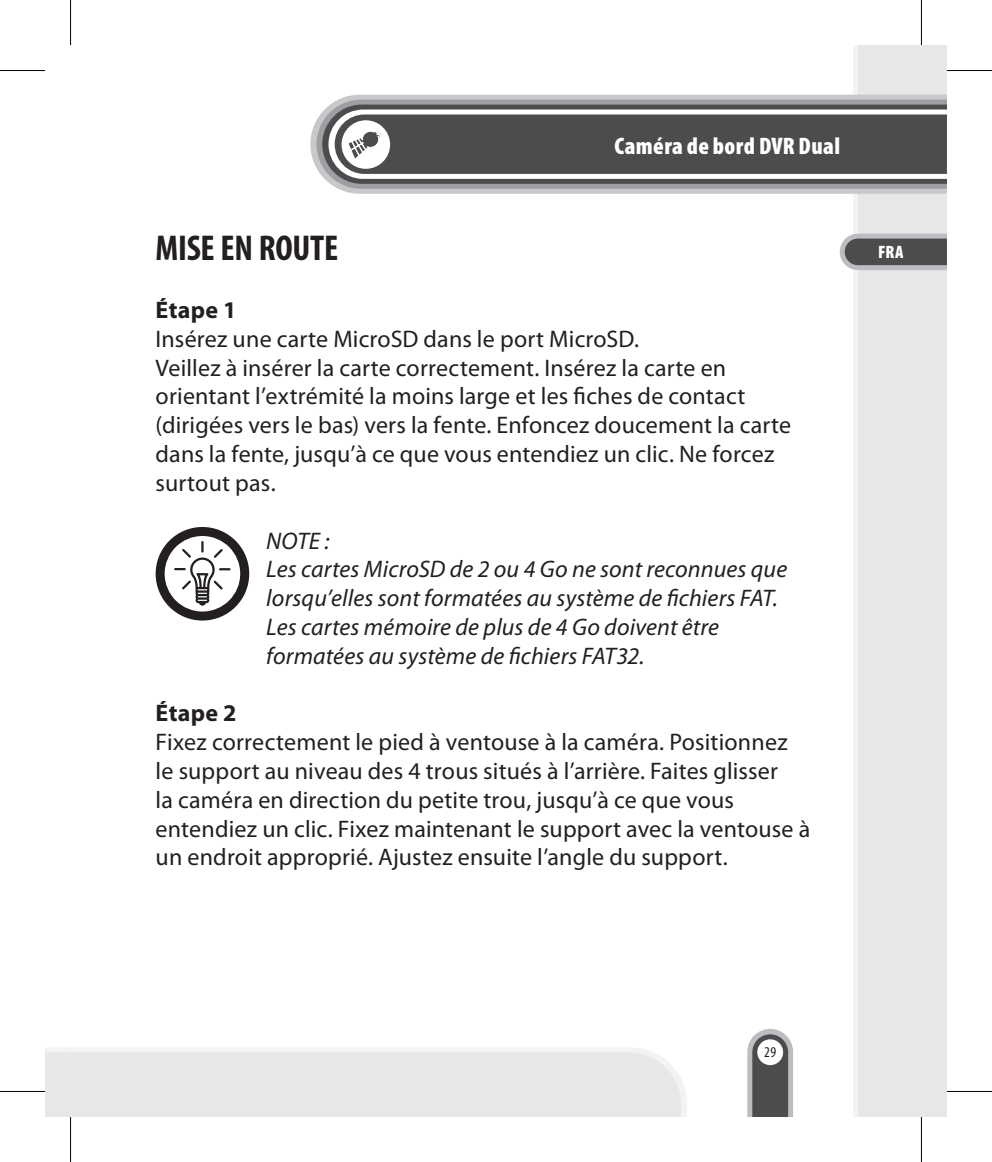
<style>
.page{position:relative;width:992px;height:1162px;background:#fff}
.page>*{position:absolute;margin:0;border:0;box-sizing:border-box;transform-origin:0 0}
.t1{font:700 condensed 36px "Myriad Pro";letter-spacing:-.01em;color:#231f20}
.t2{font:24px/28.8px "Myriad Pro";letter-spacing:.01em;color:#231f20}
.t3{font:italic 24px/28.8px "Myriad Pro";letter-spacing:.005em;color:#231f20}
.t4{font:900 condensed 24px "Myriad Pro";letter-spacing:.02em;color:#fff}
.t5{font:700 24px "Myriad Pro";letter-spacing:.015em;color:#231f20}
.t6{font:900 condensed 18px "Myriad Pro";color:#fff}
.t7{font:condensed 15px "Myriad Pro";color:#231f20}
</style>
<div class="page">
<div style="left:857px;top:45px;width:89px;height:1071px;background:#e6e7e9"></div>
<div style="left:852px;top:45px;width:5px;height:1071px;background:#f2f3f4"></div>
<svg style="left:747px;top:1029px;width:46px;height:87px"></svg>
<svg style="left:310px;top:95px;width:636px;height:99px;background:#cccdcf"></svg>
<svg style="left:316px;top:100px;width:630px;height:89px;background:#a1a2a5"></svg>
<svg style="left:322px;top:105px;width:624px;height:79px;background:#555657"></svg>
<svg style="left:328px;top:109px;width:618px;height:70px;background:#6c6d6d"></svg>
<svg style="left:45px;top:1048px;width:642px;height:68px;background:#e7e8ea"></svg>
<svg style="left:839px;top:234px;width:107px;height:36px;background:#727274"></svg>
<svg style="left:156px;top:527px;width:93px;height:93px"></svg>
<svg style="left:0;top:1091px;width:45px;height:1px"></svg>
<svg style="left:946px;top:1089px;width:45px;height:4px"></svg>
<svg style="left:921px;top:0;width:1px;height:45px"></svg>
<svg style="left:919px;top:1116px;width:4px;height:45px"></svg>
<hr style="left:0;top:70px;width:45px;height:1px;background:#000">
<hr style="left:946px;top:70px;width:45px;height:1px;background:#000">
<hr style="left:0;top:1090px;width:45px;height:1px;background:#000">
<hr style="left:946px;top:1090px;width:45px;height:1px;background:#000">
<hr style="left:70px;top:0;width:1px;height:45px;background:#000">
<hr style="left:70px;top:1116px;width:1px;height:45px;background:#000">
<hr style="left:920px;top:0;width:1px;height:45px;background:#000">
<hr style="left:920px;top:1116px;width:1px;height:45px;background:#000">
<p class="t4" style="left:614px;top:132px;width:227px">Caméra de bord DVR Dual</p>
<h1 class="t1" style="left:156px;top:226px;width:184px">MISE EN ROUTE</h1>
<p class="t5" style="left:156px;top:294px;width:82px">Étape 1</p>
<p class="t2" style="left:156px;top:324px;width:637px">Insérez une carte MicroSD dans le port MicroSD.<br>Veillez à insérer la carte correctement. Insérez la carte en orientant l’extrémité la moins large et les fiches de contact (dirigées vers le bas) vers la fente. Enfoncez doucement la carte dans la fente, jusqu’à ce que vous entendiez un clic. Ne forcez surtout pas.</p>
<p class="t3" style="left:266px;top:525px;width:522px">Note :<br>Les cartes MicroSD de 2 ou 4 Go ne sont reconnues que lorsqu’elles sont formatées au système de fichiers FAT.<br>Les cartes mémoire de plus de 4 Go doivent être formatées au système de fichiers FAT32.</p>
<p class="t5" style="left:156px;top:697px;width:82px">Étape 2</p>
<p class="t2" style="left:156px;top:727px;width:656px">Fixez correctement le pied à ventouse à la caméra. Positionnez le support au niveau des 4 trous situés à l’arrière. Faites glisser<br>la caméra en direction du petite trou, jusqu’à ce que vous entendiez un clic. Fixez maintenant le support avec la ventouse à un endroit approprié. Ajustez ensuite l’angle du support.</p>
<p class="t6" style="left:878px;top:242px;width:27px">FRA</p>
<p class="t7" style="left:764px;top:1043px;width:13px">29</p>
</div>
